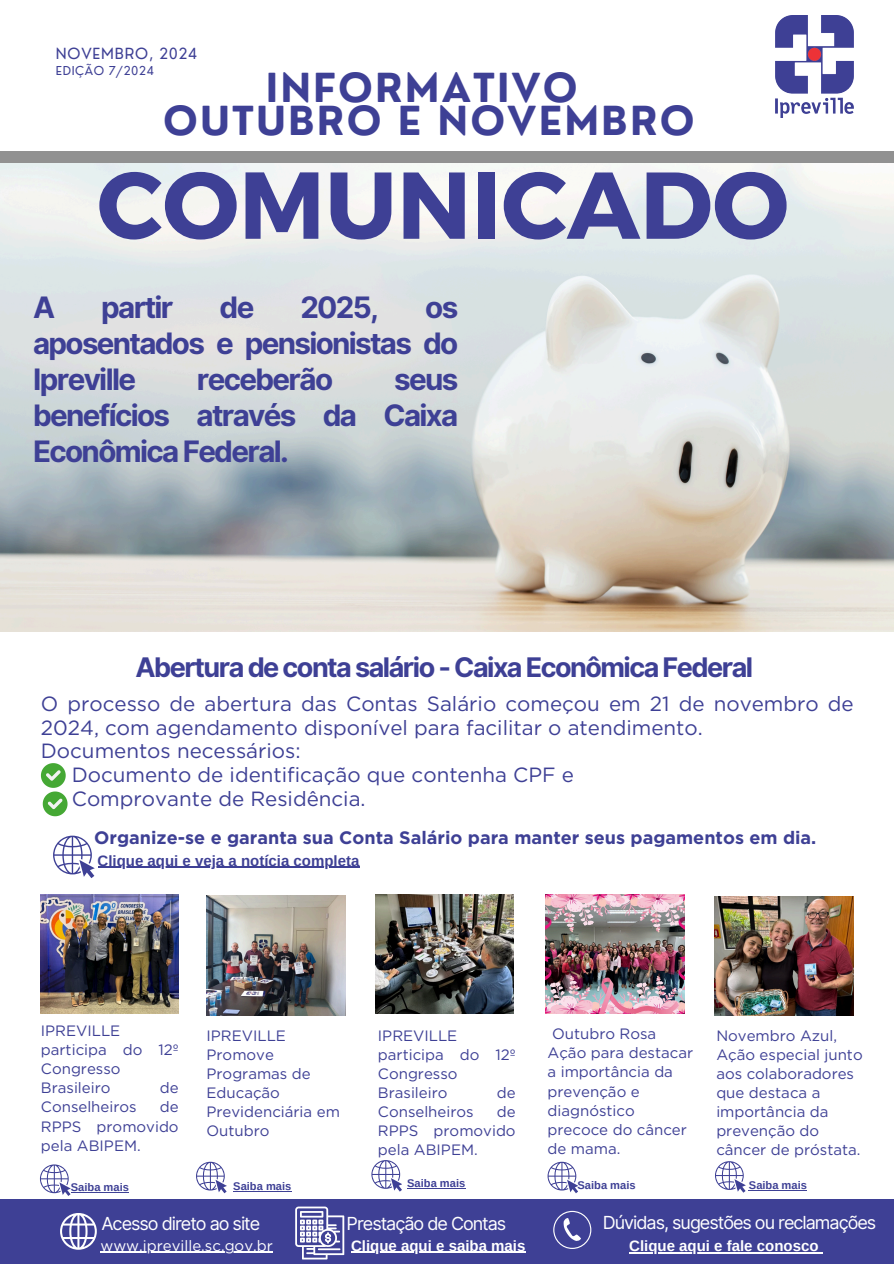
<style>
.page{position:relative;width:894px;height:1264px;background:#fff}
.page>*{position:absolute;margin:0;border:0;box-sizing:border-box;transform-origin:0 0}
.t1{font:700 94.65px "Montserrat";color:#3e4095}
.t2{font:700 39px/33.8px "Nourd";letter-spacing:.055em;color:#3e4095;text-align:center}
.t3{font:700 29.55px/36px "Inter";letter-spacing:-.055em;color:#3e4095;text-align:justify}
.t4{font:700 27px "Inter";letter-spacing:-.055em;color:#3e4095}
.t5{font:20.55px "Gotham";color:#3e4095}
.t6{font:18px "Inter";letter-spacing:-.055em;color:#fff}
.t7{font:700 18px "Gotham";color:#3e4095}
.t8{font:15px/19.2px "Gotham";color:#3e4095}
.t9{font:700 15px "Arimo";color:#fff}
.t10{font:700 15px "Arimo";color:#3e4095}
.t11{font:15px "Gotham";color:#fff}
.t12{font:15px "Nourd";letter-spacing:.055em;color:#3e4095}
.t13{font:12px "Nourd";letter-spacing:.055em;color:#3e4095}
.t14{font:700 11.1px "Arimo";color:#3e4095}
</style>
<div class="page">
<img style="left:0;top:163px;width:893px;height:468px">
<img style="left:41px;top:894px;width:137px;height:119px">
<img style="left:206px;top:895px;width:139px;height:119px">
<div style="left:0;top:1198px;width:893px;height:65px;background:#3e4095"></div>
<div style="left:0;top:151px;width:893px;height:12px;background:#919191"></div>
<img style="left:775px;top:16px;width:78px;height:101px">
<svg style="left:53px;top:835px;width:42px;height:43px"></svg>
<svg style="left:553px;top:1210px;width:38px;height:38px"></svg>
<svg style="left:60px;top:1213px;width:37px;height:36px"></svg>
<svg style="left:295px;top:1206px;width:49px;height:53px"></svg>
<img style="left:376px;top:894px;width:137px;height:119px">
<img style="left:545px;top:894px;width:139px;height:119px">
<img style="left:714px;top:896px;width:139px;height:119px">
<svg style="left:196px;top:1161px;width:30px;height:32px"></svg>
<svg style="left:371px;top:1160px;width:30px;height:31px"></svg>
<svg style="left:547px;top:1161px;width:30px;height:32px"></svg>
<svg style="left:715px;top:1161px;width:30px;height:31px"></svg>
<svg style="left:40px;top:1164px;width:38px;height:31px"></svg>
<hr style="left:78px;top:1192px;width:51px;height:1px;background:#3e4095">
<hr style="left:100px;top:1251px;width:173px;height:1px;background:#fff">
<hr style="left:97px;top:866px;width:262px;height:1px;background:#3e4095">
<hr style="left:629px;top:1252px;width:97px;height:1px;background:#fff">
<hr style="left:726px;top:1252px;width:92px;height:1px;background:#fff">
<hr style="left:351px;top:1251px;width:174px;height:1px;background:#fff">
<hr style="left:233px;top:1190px;width:58px;height:1px;background:#3e4095">
<hr style="left:407px;top:1187px;width:58px;height:1px;background:#3e4095">
<hr style="left:748px;top:1189px;width:58px;height:1px;background:#3e4095">
<svg style="left:41px;top:763px;width:26px;height:53px"></svg>
<p class="t12" style="left:56px;top:44px;width:143px">NOVEMBRO, 2024</p>
<h5 class="t13" style="left:56px;top:63px;width:100px">EDIÇÃO 7/2024</h5>
<p class="t2" style="left:163px;top:70px;width:533px">INFORMATIVO<br>OUTUBRO E NOVEMBRO</p>
<p class="t1" style="left:97px;top:143px;width:693px">COMUNICADO</p>
<h3 class="t3" style="left:33px;top:289px;width:24px">A</h3>
<h3 class="t3" style="left:101px;top:289px;width:74px">partir</h3>
<h3 class="t3" style="left:219px;top:289px;width:36px">de</h3>
<h3 class="t3" style="left:300px;top:289px;width:80px">2025,</h3>
<h3 class="t3" style="left:33px;top:289px;width:426px;text-indent:392px">os aposentados e pensionistas do Ipreville</h3>
<h3 class="t3" style="left:197px;top:361px;width:138px">receberão</h3>
<h3 class="t3" style="left:33px;top:361px;width:426px;text-indent:361px">seus benefícios através da Caixa Econômica Federal.</h3>
<h3 class="t4" style="left:135px;top:651px;width:619px">Abertura de conta salário - Caixa Econômica Federal</h3>
<p class="t5" style="left:41px;top:691px;width:814px">O processo de abertura das Contas Salário começou em 21 de novembro de</p>
<p class="t5" style="left:41px;top:715px;width:663px">2024, com agendamento disponível para facilitar o atendimento.</p>
<p class="t5" style="left:41px;top:738px;width:261px">Documentos necessários:</p>
<p class="t5" style="left:72px;top:762px;width:503px">Documento de identificação que contenha CPF e</p>
<p class="t5" style="left:72px;top:785px;width:295px">Comprovante de Residência.</p>
<p class="t7" style="left:94px;top:827px;width:723px">Organize-se e garanta sua Conta Salário para manter seus pagamentos em dia.</p>
<p class="t10" style="left:97px;top:852px;width:263px">Clique aqui e veja a notícia completa</p>
<p class="t8" style="left:41px;top:1020px;width:139px">IPREVILLE participa do 12º<br>Congresso<br>Brasileiro</p>
<p class="t8" style="left:160px;top:1078px;width:20px">de</p>
<p class="t8" style="left:41px;top:1097px;width:97px">Conselheiros</p>
<p class="t8" style="left:41px;top:1097px;width:139px;text-align:justify;text-indent:119px">de RPPS promovido pela ABIPEM.</p>
<h2 class="t8" style="left:206px;top:1025px;width:135px">IPREVILLE<br>Promove<br>Programas de<br>Educação<br>Previdenciária em<br>Outubro</h2>
<p class="t8" style="left:378px;top:1025px;width:139px">IPREVILLE participa do 12º<br>Congresso<br>Brasileiro</p>
<p class="t8" style="left:496px;top:1082px;width:20px">de</p>
<p class="t8" style="left:378px;top:1102px;width:97px">Conselheiros</p>
<p class="t8" style="left:378px;top:1102px;width:139px;text-align:justify;text-indent:119px">de RPPS promovido pela ABIPEM.</p>
<p class="t8" style="left:552px;top:1024px;width:106px">Outubro Rosa</p>
<p class="t8" style="left:547px;top:1043px;width:147px">Ação para destacar a importância da prevenção e diagnóstico precoce do câncer de mama.</p>
<p class="t8" style="left:716px;top:1025px;width:148px">Novembro Azul,<br>Ação especial junto aos colaboradores que destaca a importância da prevenção do câncer de próstata.</p>
<h1 class="t14" style="left:71px;top:1181px;width:60px">Saiba mais</h1>
<p class="t14" style="left:233px;top:1179px;width:59px">Saiba mais</p>
<p class="t14" style="left:407px;top:1176px;width:59px">Saiba mais</p>
<p class="t14" style="left:577px;top:1178px;width:59px">Saiba mais</p>
<p class="t14" style="left:748px;top:1178px;width:59px">Saiba mais</p>
<p class="t6" style="left:101px;top:1212px;width:160px">Acesso direto ao site</p>
<p class="t6" style="left:346px;top:1212px;width:161px">Prestação de Contas</p>
<p class="t6" style="left:602px;top:1211px;width:275px">Dúvidas, sugestões ou reclamações</p>
<p class="t9" style="left:351px;top:1236px;width:176px">Clique aqui e saiba mais</p>
<h4 class="t11" style="left:100px;top:1236px;width:174px">www.ipreville.sc.gov.br</h4>
<p class="t9" style="left:629px;top:1237px;width:191px">Clique aqui e fale conosco</p>
</div>
